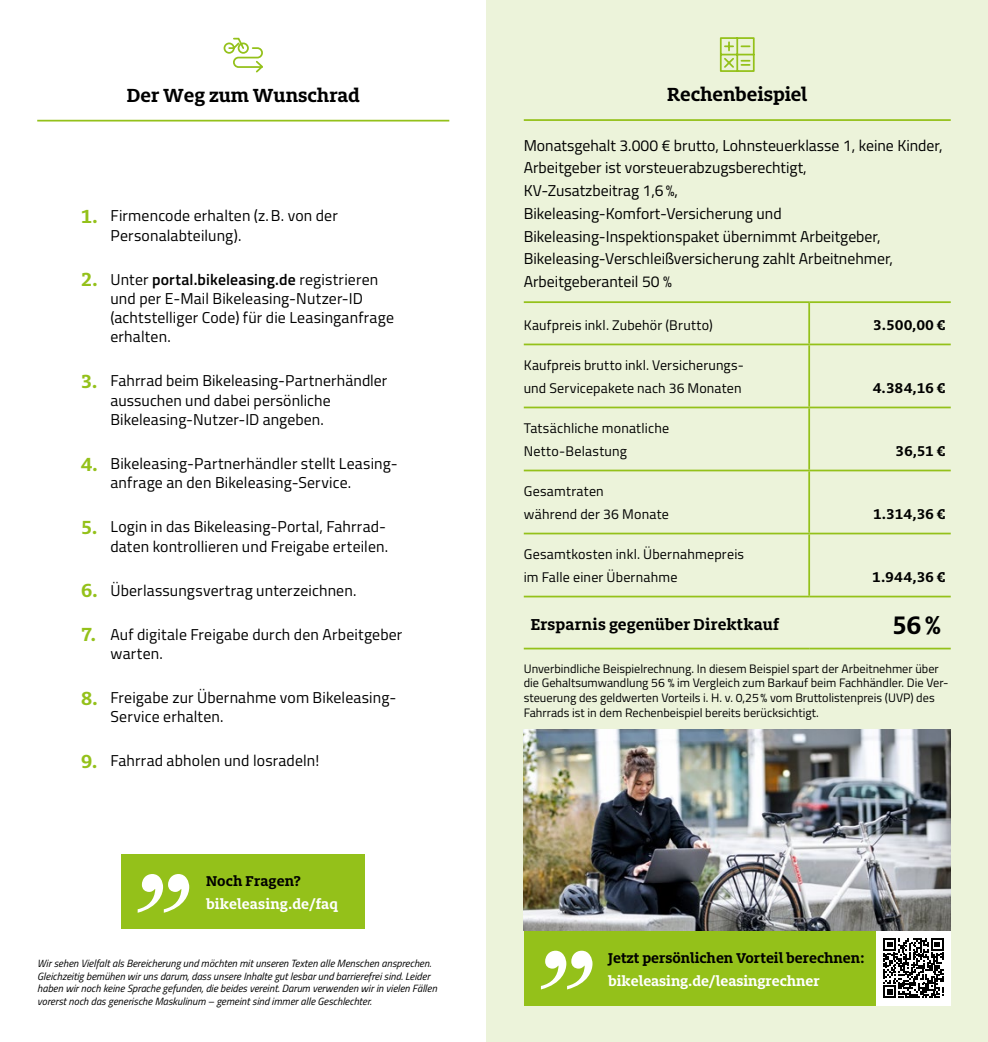
<style>
.page{position:relative;width:988px;height:1042px;background:#fff}
.page>*{position:absolute;margin:0;border:0;box-sizing:border-box;transform-origin:0 0}
.t1{font:700 28px "Milo Slab OT";color:#000}
.t2{font:700 21px "Milo Slab OT";color:#000}
.t3{font:700 17.5px "Milo Slab OT";letter-spacing:.005em;color:#000}
.t4{font:15.75px/19.2px "Titillium";letter-spacing:.005em;color:#000}
.t5{font:700 15.75px "Milo Slab OT";color:#000}
.t6{font:700 15.75px "Milo Slab OT";color:#fff}
.t7{font:14px/22.8px "Titillium";letter-spacing:.015em;color:#000}
.t8{font:12.25px/14.7px "Titillium";color:#000}
.t9{font:italic 10.5px/12.6px "Titillium";color:#000}
.s1{font-family:"Milo Slab OT";font-weight:700;font-size:21px;color:#94c11a}
.s2{font-weight:600}
</style>
<div class="page">
<div style="left:486px;top:0;width:501px;height:1042px;background:#ecf3da"></div>
<img style="left:523px;top:729px;width:427px;height:202px">
<svg style="left:719px;top:37px;width:36px;height:35px"></svg>
<hr style="left:523px;top:119px;width:427px;height:2px;background:#94c11a">
<svg style="left:223px;top:37px;width:40px;height:36px"></svg>
<hr style="left:37px;top:120px;width:412px;height:1px;background:#94c11a">
<div style="left:122px;top:854px;width:242px;height:74px;background:#94c11a"></div>
<svg style="left:138px;top:874px;width:51px;height:39px"></svg>
<div style="left:523px;top:931px;width:353px;height:74px;background:#94c11a"></div>
<svg style="left:540px;top:950px;width:52px;height:39px"></svg>
<div style="left:876px;top:931px;width:74px;height:74px;background:#fff"></div>
<svg style="left:883px;top:938px;width:60px;height:60px"></svg>
<hr style="left:523px;top:301px;width:286px;height:2px;background:#94c11a">
<hr style="left:808px;top:303px;width:1px;height:40px;background:#94c11a">
<hr style="left:809px;top:301px;width:141px;height:2px;background:#94c11a">
<hr style="left:523px;top:343px;width:286px;height:2px;background:#94c11a">
<hr style="left:808px;top:345px;width:1px;height:62px;background:#94c11a">
<hr style="left:809px;top:343px;width:141px;height:2px;background:#94c11a">
<hr style="left:523px;top:407px;width:286px;height:1px;background:#94c11a">
<hr style="left:523px;top:470px;width:286px;height:1px;background:#94c11a">
<hr style="left:808px;top:408px;width:1px;height:62px;background:#94c11a">
<hr style="left:808px;top:471px;width:1px;height:62px;background:#94c11a">
<hr style="left:809px;top:407px;width:141px;height:1px;background:#94c11a">
<hr style="left:809px;top:470px;width:141px;height:1px;background:#94c11a">
<hr style="left:523px;top:533px;width:286px;height:1px;background:#94c11a">
<hr style="left:808px;top:534px;width:1px;height:62px;background:#94c11a">
<hr style="left:809px;top:533px;width:141px;height:1px;background:#94c11a">
<hr style="left:523px;top:596px;width:286px;height:1px;background:#94c11a">
<hr style="left:809px;top:596px;width:141px;height:1px;background:#94c11a">
<hr style="left:523px;top:648px;width:286px;height:1px;background:#94c11a">
<hr style="left:809px;top:648px;width:141px;height:1px;background:#94c11a">
<h2 class="t2" style="left:127px;top:83px;width:234px">Der Weg zum Wunschrad</h2>
<p class="t4" style="left:110px;top:205px;width:229px;text-indent:-30px"><span class="s1">1.</span> Firmencode erhalten (z.B. von der<br>Personalabteilung).</p>
<p class="t4" style="left:110px;top:269px;width:285px;text-indent:-30px"><span class="s1">2.</span> Unter <span class="s2">portal.bikeleasing.de</span> registrieren und per E-Mail Bikeleasing-Nutzer-ID (achtstelliger Code) für die Leasinganfrage erhalten.</p>
<p class="t4" style="left:110px;top:370px;width:278px;text-indent:-30px"><span class="s1">3.</span> Fahrrad beim Bikeleasing-Partnerhändler aussuchen und dabei persönliche<br>Bikeleasing-Nutzer-ID angeben.</p>
<p class="t4" style="left:110px;top:453px;width:288px;text-indent:-30px"><span class="s1">4.</span> Bikeleasing-Partnerhändler stellt Leasing&shy;anfrage an den Bikeleasing-Service.</p>
<p class="t4" style="left:81px;top:516px;width:309px;text-align:right"><span class="s1">5.</span> Login in das Bikeleasing-Portal, Fahrrad&shy;daten kontrollieren und Freigabe erteilen.</p>
<p class="t4" style="left:81px;top:580px;width:277px"><span class="s1">6.</span> Überlassungsvertrag unterzeichnen.</p>
<p class="t4" style="left:110px;top:624px;width:293px;text-indent:-30px"><span class="s1">7.</span> Auf digitale Freigabe durch den Arbeitgeber warten.</p>
<p class="t4" style="left:110px;top:687px;width:287px;text-indent:-30px"><span class="s1">8.</span> Freigabe zur Übernahme vom Bikeleasing-<br>Service erhalten.</p>
<p class="t4" style="left:81px;top:750px;width:240px"><span class="s1">9.</span> Fahrrad abholen und losradeln!</p>
<p class="t5" style="left:206px;top:872px;width:96px">Noch Fragen?</p>
<p class="t6" style="left:206px;top:895px;width:133px">bikeleasing.de/faq</p>
<p class="t9" style="left:37px;top:956px;width:401px">Wir sehen Vielfalt als Bereicherung und möchten mit unseren Texten alle Menschen ansprechen.<br>Gleichzeitig bemühen wir uns darum, dass unsere Inhalte gut lesbar und barrierefrei sind. Leider haben wir noch keine Sprache gefunden, die beides vereint. Darum verwenden wir in vielen Fällen vorerst noch das generische Maskulinum – gemeint sind immer alle Geschlechter.</p>
<h2 class="t2" style="left:666px;top:83px;width:142px">Rechenbeispiel</h2>
<p class="t4" style="left:523px;top:133px;width:420px;line-height:22.8px">Monatsgehalt 3.000 € brutto, Lohnsteuerklasse 1, keine Kinder, Arbeitgeber ist vorsteuerabzugsberechtigt,<br>KV-Zusatzbeitrag 1,6%,<br>Bikeleasing-Komfort-Versicherung und Bikeleasing-Inspektionspaket übernimmt Arbeitgeber, Bikeleasing-Verschleißversicherung zahlt Arbeitnehmer, Arbeitgeberanteil 50 %</p>
<p class="t7" style="left:523px;top:313px;width:190px">Kaufpreis inkl. Zubehör (Brutto)</p>
<p class="t5" style="left:872px;top:316px;width:74px">3.500,00 €</p>
<p class="t7" style="left:523px;top:353px;width:221px">Kaufpreis brutto inkl. Versicherungs&shy;und Servicepakete nach 36 Monaten</p>
<p class="t5" style="left:872px;top:379px;width:74px">4.384,16 €</p>
<p class="t7" style="left:523px;top:416px;width:147px">Tatsächliche monatliche<br>Netto-Belastung</p>
<p class="t7" style="left:523px;top:479px;width:147px">Gesamtraten<br>während der 36 Monate</p>
<p class="t7" style="left:523px;top:542px;width:222px">Gesamtkosten inkl. Übernahmepreis im Falle einer Übernahme</p>
<p class="t5" style="left:895px;top:442px;width:52px">36,51 €</p>
<p class="t5" style="left:872px;top:505px;width:74px">1.314,36 €</p>
<p class="t5" style="left:871px;top:568px;width:75px">1.944,36 €</p>
<p class="t3" style="left:530px;top:614px;width:250px">Ersparnis gegenüber Direktkauf</p>
<h1 class="t1" style="left:892px;top:609px;width:49px">56%</h1>
<p class="t8" style="left:523px;top:660px;width:426px">Unverbindliche Beispielrechnung. In diesem Beispiel spart der Arbeitnehmer über die Gehaltsumwandlung 56 % im Vergleich zum Barkauf beim Fachhändler. Die Ver&shy;steuerung des geldwerten Vorteils i. H. v. 0,25% vom Bruttolistenpreis (UVP) des Fahrrads ist in dem Rechenbeispiel bereits berücksichtigt.</p>
<p class="t5" style="left:608px;top:949px;width:258px">Jetzt persönlichen Vorteil berechnen:</p>
<p class="t6" style="left:608px;top:972px;width:213px">bikeleasing.de/leasingrechner</p>
</div>
